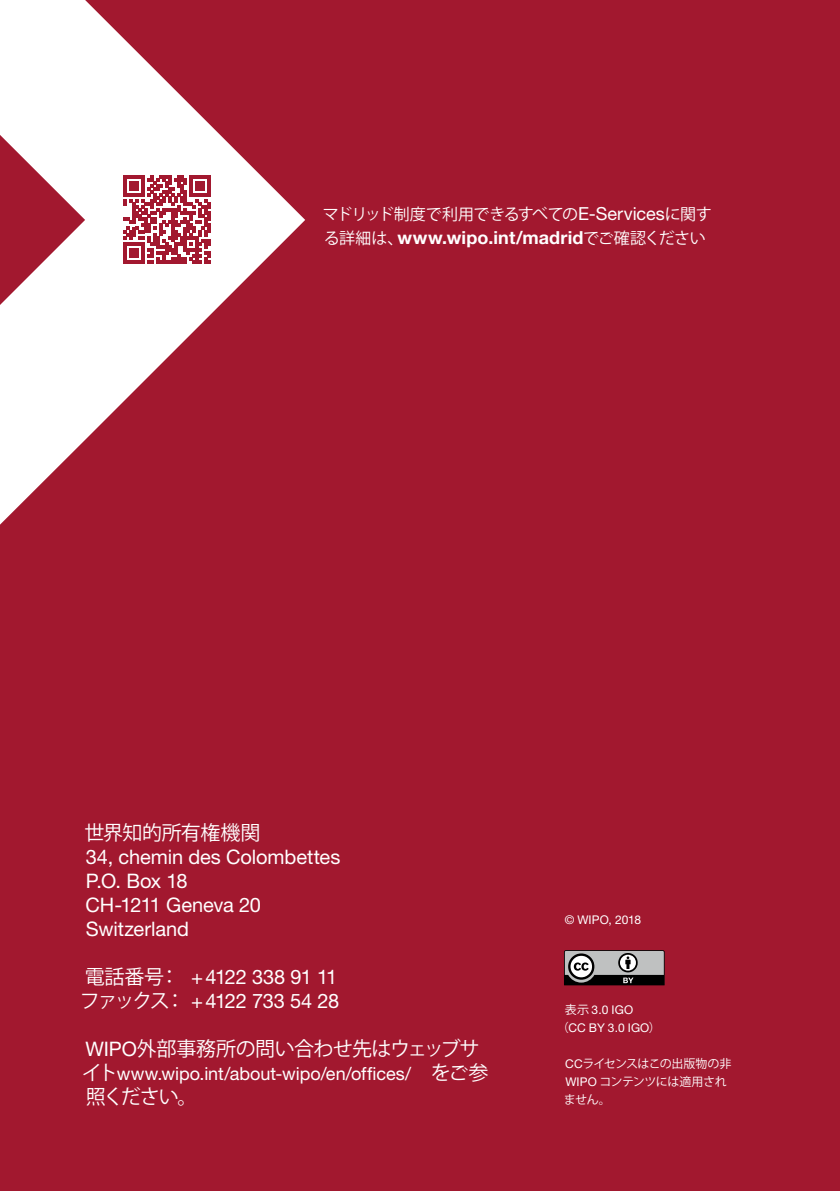
<style>
.page{position:relative;width:840px;height:1191px;background:#fff}
.page>*{position:absolute;margin:0;border:0;box-sizing:border-box;transform-origin:0 0}
.adresse{font:20px "Helvetica Neue LT Std";letter-spacing:-.005em;color:#fff}
.adresse-2{font:20px "Koz Go Pr 6 N";letter-spacing:-.035em;color:#fff}
.adresse-3{font:20px "Helvetica Neue LT Std";letter-spacing:-.025em;color:#fff}
.adresse-4{font:20px "Helvetica Neue LT Std";letter-spacing:-.035em;color:#fff}
.adresse-5{font:18px "Helvetica Neue LT Std";color:#fff}
.Tip_or_note{font:700 18px "Helvetica Neue LT Std";letter-spacing:.01em;color:#fff}
.Tip_or_note-2{font:16px "Koz Go Pr 6 N";letter-spacing:-.035em;color:#fff}
.t1{font:12px/18px "Koz Go Pr 6 N";letter-spacing:-.04em;color:#fff}
.t2{font:12px "Helvetica Neue LT Std";letter-spacing:.01em;color:#fff}
.s1{font-family:"Helvetica Neue LT Std";font-size:18px}
.s2{font-family:"Koz Go Pr 6 N";font-weight:400;font-size:16px}
.s3{font-family:"Koz Go Pr 6 N"}
.s4{font-family:"Helvetica Neue LT Std"}
.s5{font-family:"Koz Go Pr 6 N";font-size:20px}
</style>
<div class="page">
<div style="left:0;top:0;width:839px;height:1191px;background:#a2182f"></div>
<svg style="left:0;top:0;width:305px;height:524px"></svg>
<svg style="left:123px;top:176px;width:87px;height:87px"></svg>
<svg style="left:564px;top:950px;width:100px;height:35px;background:#7f7f7f"></svg>
<p class="Tip_or_note-2" style="left:323px;top:205px;width:390px">マドリッド制度で利用できるすべての<span class="s1">E-Services</span>に関す</p>
<p class="Tip_or_note" style="left:324px;top:227px;width:383px"><span class="s2">る詳細は、</span>www.wipo.int/madrid<span class="s2">でご確認ください</span></p>
<p class="adresse-2" style="left:84px;top:821px;width:177px">世界知的所有権機関</p>
<p class="adresse" style="left:86px;top:845px;width:256px">34, chemin des Colombettes</p>
<p class="adresse" style="left:86px;top:869px;width:103px">P.O. Box 18</p>
<p class="adresse" style="left:85px;top:893px;width:177px">CH-1211 Geneva 20</p>
<p class="adresse" style="left:86px;top:917px;width:105px">Switzerland</p>
<p class="adresse-4" style="left:85px;top:965px;width:254px"><span class="s3">電話番号：</span> +4122 338 91 11</p>
<p class="adresse-3" style="left:80px;top:989px;width:261px"><span class="s3">ファックス：</span> +4122 733 54 28</p>
<p class="adresse-2" style="left:86px;top:1037px;width:395px"><span class="s4">WIPO</span>外部事務所の問い合わせ先はウェッブサ</p>
<p class="adresse-5" style="left:82px;top:1063px;width:408px"><span class="s5">イト</span>www.wipo.int/about-wipo/en/offices/<span class="s5">　をご参</span></p>
<p class="adresse-2" style="left:86px;top:1085px;width:113px">照ください。</p>
<p class="t2" style="left:564px;top:913px;width:78px">© WIPO, 2018</p>
<p class="t2" style="left:564px;top:1003px;width:70px"><span class="s3">表示</span> 3.0 IGO</p>
<p class="t2" style="left:556px;top:1021px;width:105px"><span class="s3">（</span>CC BY 3.0 IGO<span class="s3">）</span></p>
<p class="t1" style="left:563px;top:1055px;width:169px"><span class="s4">CC</span>ライセンスはこの出版物の非<br><span class="s4">WIPO</span> コンテンツには適用されません。</p>
</div>
